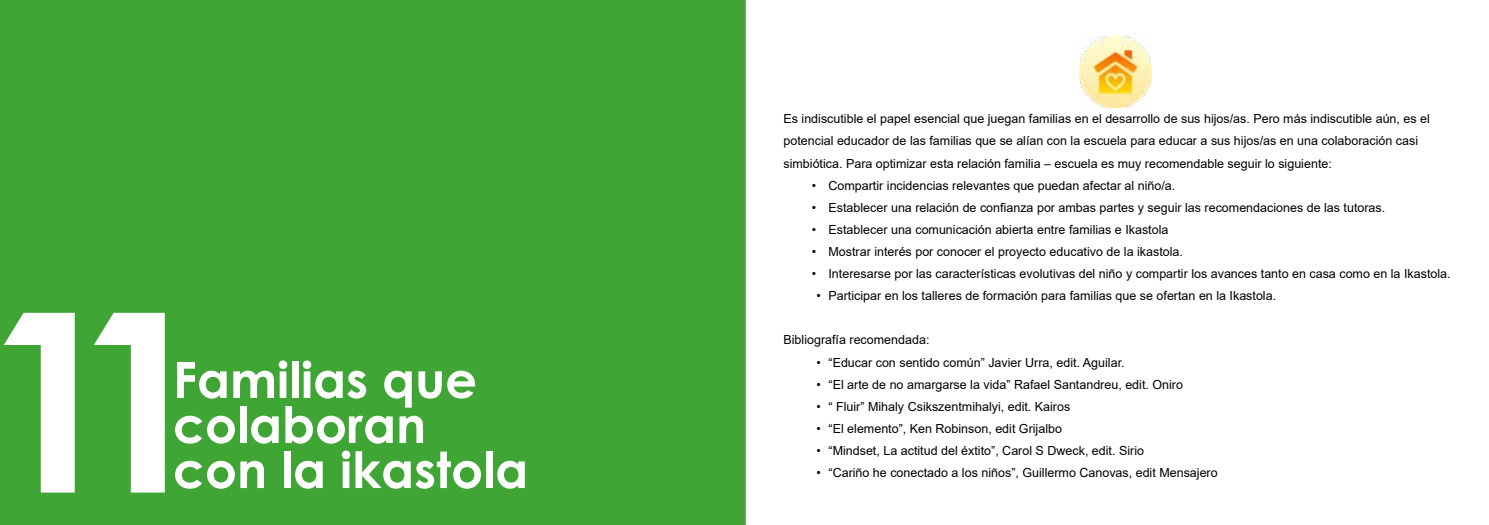
<style>
.page{position:relative;width:1489px;height:525px;background:#fff}
.page>*{position:absolute;margin:0;border:0;box-sizing:border-box;transform-origin:0 0}
.t1{font:700 250px "Century Gothic";color:#fff}
.t2{font:700 50px/45px "Century Gothic";color:#fff}
.t3{font:12.5px/22.1px "Arial";color:#000}
</style>
<div class="page">
<img style="left:1079px;top:35px;width:72px;height:73px">
<div style="left:0;top:0;width:746px;height:524px;background:#3fa535"></div>
<h1 class="t1" style="left:-18px;top:212px;width:231px">11</h1>
<h2 class="t2" style="left:173px;top:355px;width:356px">Familias que colaboran con la ikastola</h2>
<p class="t3" style="left:783px;top:108px;width:648px">Es indiscutible el papel esencial que juegan familias en el desarrollo de sus hijos/as. Pero más indiscutible aún, es el potencial educador de las familias que se alían con la escuela para educar a sus hijos/as en una colaboración casi simbiótica. Para optimizar esta relación familia – escuela es muy recomendable seguir lo siguiente:</p>
<p class="t3" style="left:811px;top:174px;width:365px">• Compartir incidencias relevantes que puedan afectar al niño/a.</p>
<p class="t3" style="left:811px;top:196px;width:575px">• Establecer una relación de confianza por ambas partes y seguir las recomendaciones de las tutoras.</p>
<p class="t3" style="left:811px;top:218px;width:358px">• Establecer una comunicación abierta entre familias e Ikastola</p>
<p class="t3" style="left:811px;top:240px;width:372px">• Mostrar interés por conocer el proyecto educativo de la ikastola.</p>
<p class="t3" style="left:811px;top:262px;width:640px">• Interesarse por las características evolutivas del niño y compartir los avances tanto en casa como en la Ikastola.</p>
<p class="t3" style="left:816px;top:284px;width:461px">• Participar en los talleres de formación para familias que se ofertan en la Ikastola.</p>
<p class="t3" style="left:783px;top:329px;width:147px">Bibliografía recomendada:</p>
<p class="t3" style="left:816px;top:351px;width:309px">• “Educar con sentido común” Javier Urra, edit. Aguilar.</p>
<p class="t3" style="left:816px;top:373px;width:368px">• “El arte de no amargarse la vida” Rafael Santandreu, edit. Oniro</p>
<p class="t3" style="left:816px;top:395px;width:255px">• “ Fluir” Mihaly Csikszentmihalyi, edit. Kairos</p>
<p class="t3" style="left:816px;top:417px;width:247px">• “El elemento”, Ken Robinson, edit Grijalbo</p>
<p class="t3" style="left:816px;top:439px;width:329px">• “Mindset, La actitud del éxtito”, Carol S Dweck, edit. Sirio</p>
<p class="t3" style="left:816px;top:461px;width:402px">• “Cariño he conectado a los niños”, Guillermo Canovas, edit Mensajero</p>
</div>
